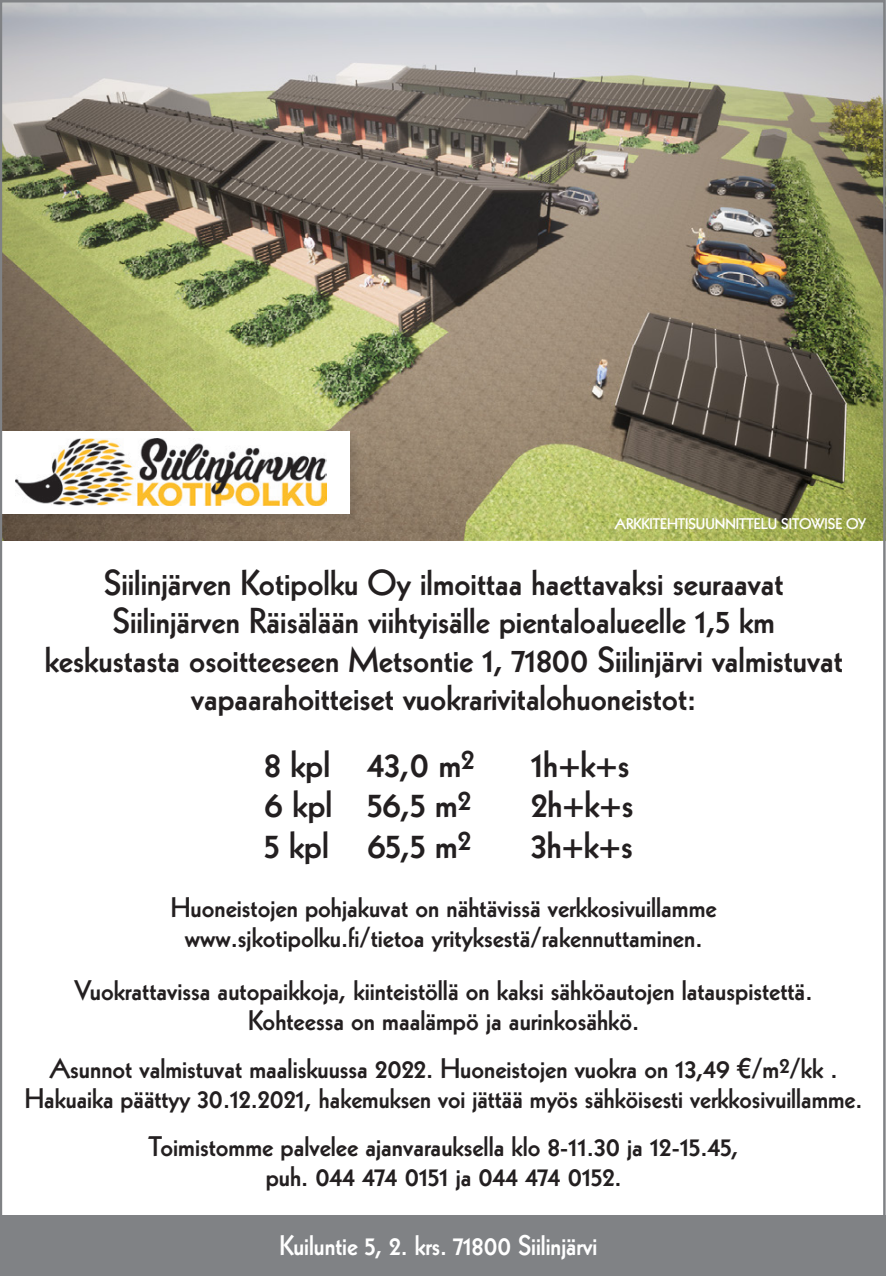
<style>
.page{position:relative;width:886px;height:1276px;background:#fff}
.page>*{position:absolute;margin:0;border:0;box-sizing:border-box;transform-origin:0 0}
.t1{font:800 37px "Kabel LT Std";color:#231f20}
.t2{font:800 35px/38.5px "Kabel LT Std";color:#231f20;text-align:center}
.t3{font:800 27.5px/30.2px "Kabel LT Std";color:#231f20;text-align:center}
.t4{font:800 27.5px "Kabel LT Std";color:#fff;scale:.96 1}
.t5{font:800 15px "Kabel LT Std";color:#fff}
</style>
<div class="page">
<img style="left:3px;top:3px;width:880px;height:537px">
<div style="left:0;top:1215px;width:886px;height:61px;background:#808285"></div>
<div style="left:0;top:428px;width:362px;height:98px;background:#231f20;opacity:.12"></div>
<div style="left:0;top:431px;width:349px;height:82px;background:#fff"></div>
<img style="left:16px;top:438px;width:310px;height:68px">
<p class="t5" style="left:615px;top:514px;width:252px">ARKKITEHTISUUNNITTELU SITOWISE OY</p>
<p class="t2" style="left:45px;top:563px;width:799px">Siilinjärven Kotipolku Oy ilmoittaa haettavaksi seuraavat Siilinjärven Räisälään viihtyisälle pientaloalueelle 1,5 km keskustasta osoitteeseen Metsontie 1, 71800 Siilinjärvi valmistuvat vapaarahoitteiset vuokrarivitalohuoneistot:</p>
<h1 class="t1" style="left:265px;top:742px;width:211px">8 kpl 43,0 m<sup>2</sup></h1>
<h1 class="t1" style="left:531px;top:742px;width:100px">1h+k+s</h1>
<h1 class="t1" style="left:265px;top:783px;width:208px">6 kpl 56,5 m<sup>2</sup></h1>
<h1 class="t1" style="left:531px;top:783px;width:104px">2h+k+s</h1>
<h1 class="t1" style="left:265px;top:823px;width:208px">5 kpl 65,5 m<sup>2</sup></h1>
<h1 class="t1" style="left:531px;top:823px;width:103px">3h+k+s</h1>
<p class="t3" style="left:171px;top:892px;width:547px">Huoneistojen pohjakuvat on nähtävissä verkkosivuillamme www.sjkotipolku.fi/tietoa yrityksestä/rakennuttaminen.</p>
<p class="t3" style="left:75px;top:975px;width:739px">Vuokrattavissa autopaikkoja, kiinteistöllä on kaksi sähköautojen latauspistettä.<br>Kohteessa on maalämpö ja aurinkosähkö.</p>
<p class="t3" style="left:25px;top:1053px;width:839px">Asunnot valmistuvat maaliskuussa 2022. Huoneistojen vuokra on 13,49 €/m<sup>2</sup>/kk .<br>Hakuaika päättyy 30.12.2021, hakemuksen voi jättää myös sähköisesti verkkosivuillamme.</p>
<p class="t3" style="left:149px;top:1131px;width:591px">Toimistomme palvelee ajanvarauksella klo 8-11.30 ja 12-15.45, puh. 044 474 0151 ja 044 474 0152.</p>
<p class="t4" style="left:279px;top:1229px;width:333px">Kuiluntie 5, 2. krs. 71800 Siilinjärvi</p>
</div>
